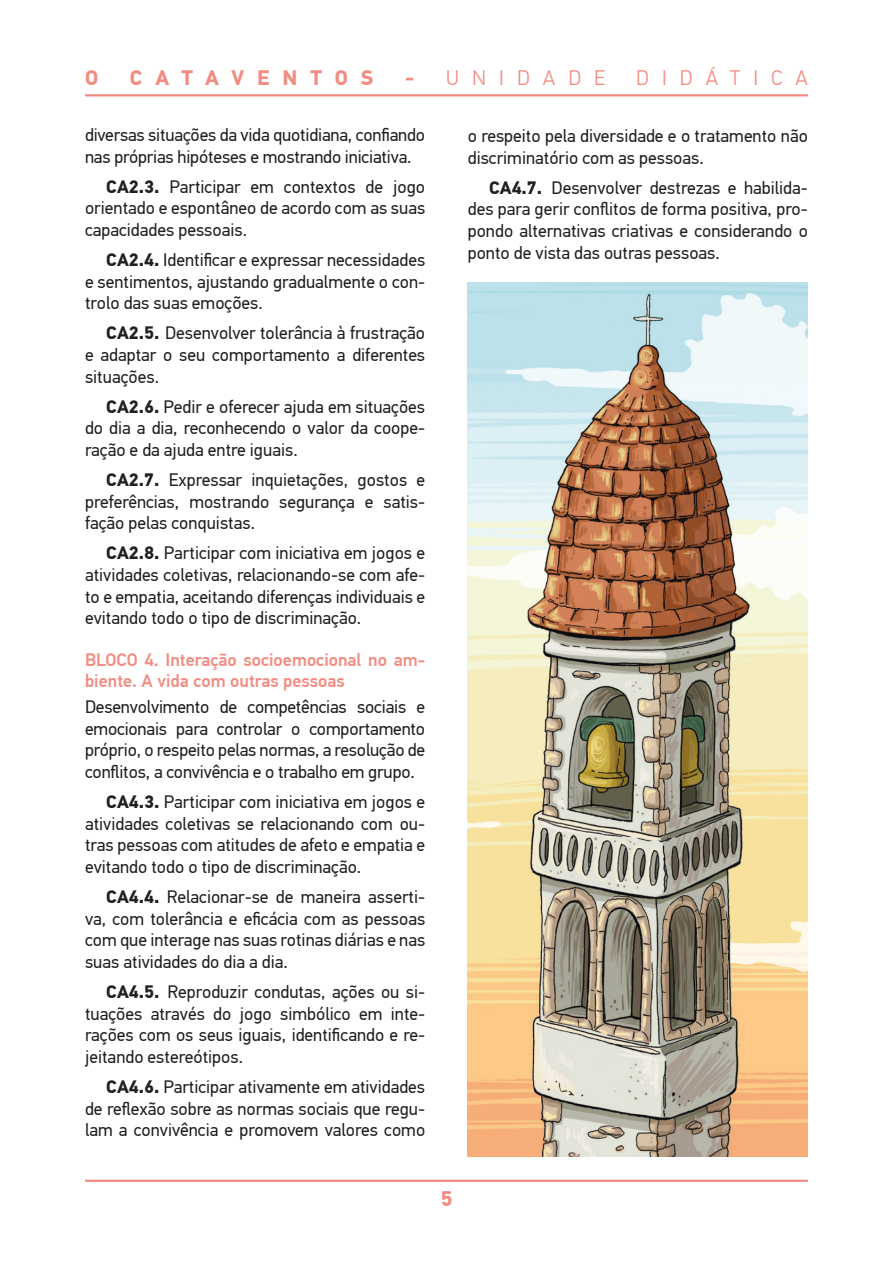
<style>
.page{position:relative;width:893px;height:1263px;background:#fff}
.page>*{position:absolute;margin:0;border:0;box-sizing:border-box;transform-origin:0 0}
.t1{font:300 21px "PF Din Text Pro";letter-spacing:.62em;color:#f18d82}
.t2{font:700 21px "PF Din Text Pro";letter-spacing:.62em;color:#f18d82}
.TEXTO{font:18px/21.6px "PF Din Text Pro";color:#231f20;text-align:justify}
.TEXTO_-_sem_sangria{font:18px/21.6px "PF Din Text Pro";letter-spacing:-.01em;color:#231f20;text-align:justify}
.TEXTO_-_subtitulos{font:500 18px/21px "PF Din Text Pro";color:#f18d82}
.s1{font-weight:700}
</style>
<div class="page">
<hr style="left:85px;top:1180px;width:723px;height:2px;background:#f18d82">
<hr style="left:85px;top:94px;width:723px;height:2px;background:#f18d82">
<img style="left:468px;top:283px;width:340px;height:874px">
<p class="t2" style="left:85px;top:65px;width:15px">O</p>
<p class="t2" style="left:130px;top:65px;width:245px">CATAVENTOS</p>
<p class="t1" style="left:405px;top:66px;width:202px"><span class="s1">-</span> UNIDADE</p>
<p class="t1" style="left:636px;top:66px;width:173px">DIDÁTICA</p>
<p class="TEXTO" style="left:85px;top:124px;width:342px">diversas situações da vida quotidiana, confiando nas próprias hipóteses e mostrando iniciativa.</p>
<p class="TEXTO" style="left:85px;top:176px;width:342px;text-indent:21px"><span class="s1">CA2.3.</span> Participar em contextos de jogo orientado e espontâneo de acordo com as suas capacidades pessoais.</p>
<p class="TEXTO" style="left:85px;top:249px;width:342px;text-indent:21px"><span class="s1">CA2.4.</span> Identificar e expressar necessidades e sentimentos, ajustando gradualmente o con&shy;trolo das suas emoções.</p>
<p class="TEXTO" style="left:85px;top:323px;width:342px;text-indent:21px"><span class="s1">CA2.5.</span> Desenvolver tolerância à frustração e adaptar o seu comportamento a diferentes situações.</p>
<p class="TEXTO" style="left:85px;top:396px;width:342px;text-indent:21px"><span class="s1">CA2.6.</span> Pedir e oferecer ajuda em situações do dia a dia, reconhecendo o valor da coope&shy;ração e da ajuda entre iguais.</p>
<p class="TEXTO" style="left:85px;top:469px;width:342px;text-indent:21px"><span class="s1">CA2.7.</span> Expressar inquietações, gostos e preferências, mostrando segurança e satis&shy;fação pelas conquistas.</p>
<p class="TEXTO" style="left:85px;top:542px;width:342px;text-indent:21px"><span class="s1">CA2.8.</span> Participar com iniciativa em jogos e atividades coletivas, relacionando-se com afe&shy;to e empatia, aceitando diferenças individuais e evitando todo o tipo de discriminação.</p>
<p class="TEXTO_-_subtitulos" style="left:85px;top:650px;width:342px">BLOCO 4. Interação socioemocional no am&shy;biente. A vida com outras pessoas</p>
<p class="TEXTO_-_sem_sangria" style="left:85px;top:696px;width:342px">Desenvolvimento de competências sociais e emocionais para controlar o comportamento próprio, o respeito pelas normas, a resolução de conflitos, a convivência e o trabalho em grupo.</p>
<p class="TEXTO" style="left:85px;top:791px;width:342px;text-indent:21px"><span class="s1">CA4.3.</span> Participar com iniciativa em jogos e atividades coletivas se relacionando com ou&shy;tras pessoas com atitudes de afeto e empatia e evitando todo o tipo de discriminação.</p>
<p class="TEXTO" style="left:85px;top:886px;width:342px;text-indent:21px"><span class="s1">CA4.4.</span> Relacionar-se de maneira asserti&shy;va, com tolerância e eficácia com as pessoas com que interage nas suas rotinas diárias e nas suas atividades do dia a dia.</p>
<p class="TEXTO" style="left:85px;top:981px;width:342px;text-indent:21px"><span class="s1">CA4.5.</span> Reproduzir condutas, ações ou si&shy;tuações através do jogo simbólico em inte&shy;rações com os seus iguais, identificando e re&shy;jeitando estereótipos.</p>
<p class="TEXTO" style="left:85px;top:1076px;width:342px;text-indent:21px"><span class="s1">CA4.6.</span> Participar ativamente em atividades de reflexão sobre as normas sociais que regu&shy;lam a convivência e promovem valores como</p>
<p class="TEXTO" style="left:468px;top:125px;width:342px">o respeito pela diversidade e o tratamento não discriminatório com as pessoas.</p>
<p class="TEXTO" style="left:468px;top:177px;width:342px;text-indent:21px"><span class="s1">CA4.7.</span> Desenvolver destrezas e habilida&shy;des para gerir conflitos de forma positiva, pro&shy;pondo alternativas criativas e considerando o ponto de vista das outras pessoas.</p>
<p class="t2" style="left:441px;top:1186px;width:13px">5</p>
</div>
